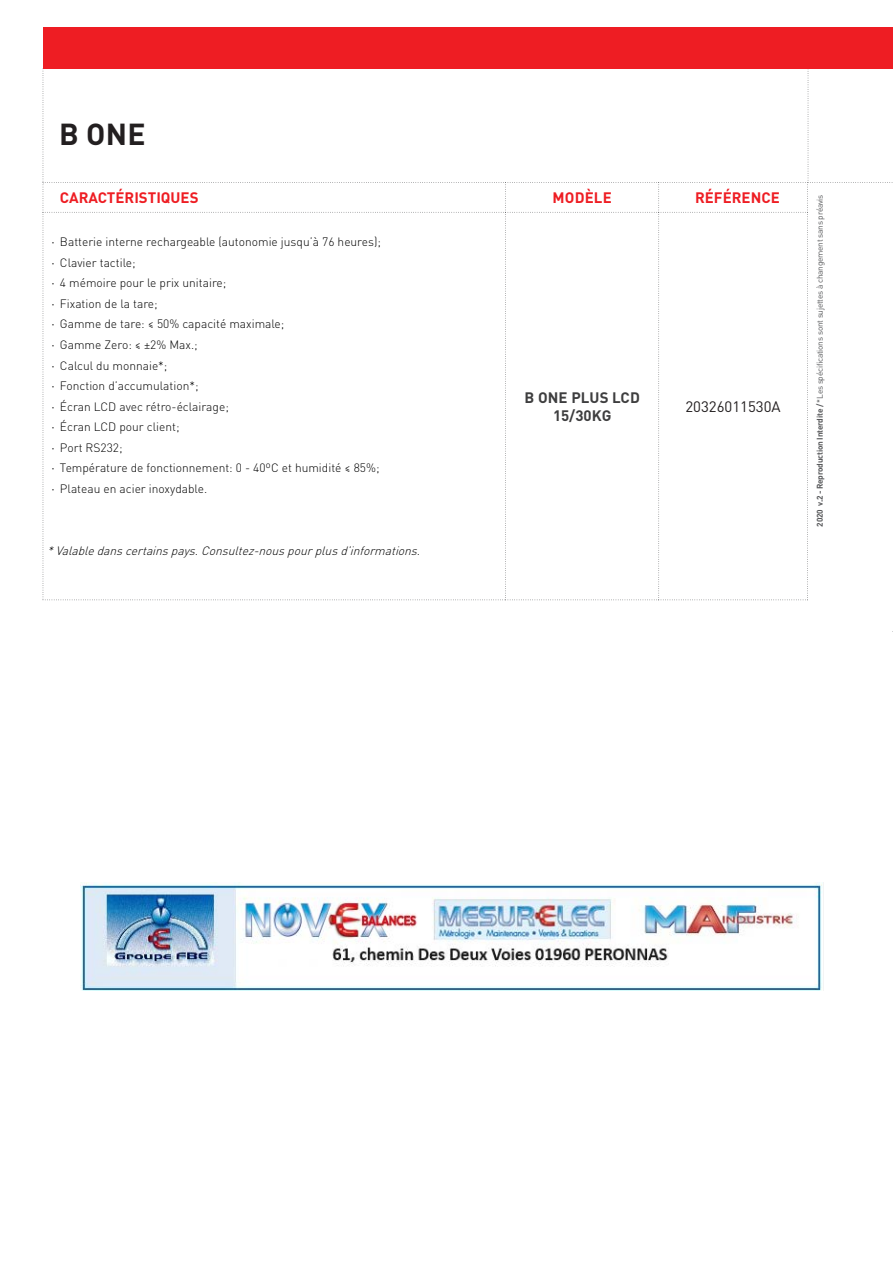
<style>
.page{position:relative;width:893px;height:1263px;background:#fff}
.page>*{position:absolute;margin:0;border:0;box-sizing:border-box;transform-origin:0 0}
.t1{font:700 30px "DIN Pro";color:#231f20}
.t2{font:700 15px "DIN Pro";color:#ee1d23}
.t3{font:700 15px/18px "DIN Pro";letter-spacing:.005em;color:#3e3e3f;text-align:center}
.t4{font:15px "DIN Pro";color:#231f20}
.t5{font:300 12px/20.5px "DIN Pro";color:#000}
.t6{font:italic 300 12px "DIN Pro";color:#000}
.t7{font:8.25px "DIN Pro";letter-spacing:-.025em;color:#57585a}
.s1{font-weight:400}
.s2{font-weight:700}
</style>
<div class="page">
<div style="left:43px;top:28px;width:850px;height:41px;background:#ee1d23"></div>
<svg style="left:43px;top:69px;width:850px;height:531px"></svg>
<img style="left:81px;top:883px;width:742px;height:108px">
<h1 class="t1" style="left:59px;top:113px;width:88px">B ONE</h1>
<p class="t2" style="left:60px;top:187px;width:140px">CARACTÉRISTIQUES</p>
<p class="t2" style="left:553px;top:187px;width:61px">MODÈLE</p>
<p class="t2" style="left:695px;top:187px;width:86px">RÉFÉRENCE</p>
<p class="t5" style="left:51px;top:231px;width:331px"><span class="s1">·</span> Batterie interne rechargeable (autonomie jusqu’à 76 heures); <span class="s1">·</span> Clavier tactile;<br><span class="s1">·</span> 4 mémoire pour le prix unitaire;<br><span class="s1">·</span> Fixation de la tare;<br><span class="s1">·</span> Gamme de tare: ≤ 50% capacité maximale;<br><span class="s1">·</span> Gamme Zero: ≤ ±2% Max.;<br><span class="s1">·</span> Calcul du monnaie*;<br><span class="s1">·</span> Fonction d’accumulation*;<br><span class="s1">·</span> Écran LCD avec rétro-éclairage;<br><span class="s1">·</span> Écran LCD pour client;<br><span class="s1">·</span> Port RS232;<br><span class="s1">·</span> Température de fonctionnement: 0 - 40ºC et humidité ≤ 85%; <span class="s1">·</span> Plateau en acier inoxydable.</p>
<p class="t3" style="left:524px;top:388px;width:117px">B ONE PLUS LCD<br>15/30KG</p>
<p class="t4" style="left:685px;top:396px;width:97px">20326011530A</p>
<p class="t6" style="left:47px;top:542px;width:378px">*Valabledanscertainspays.Consultez-nouspourplusd’informations.</p>
<p class="t7" style="left:814px;top:527px;width:333px;rotate:-90deg"><span class="s2">2020 v.2 - Reproduction Interdite /</span> *Les spécifications sont sujettes à changement sans préavis</p>
</div>
